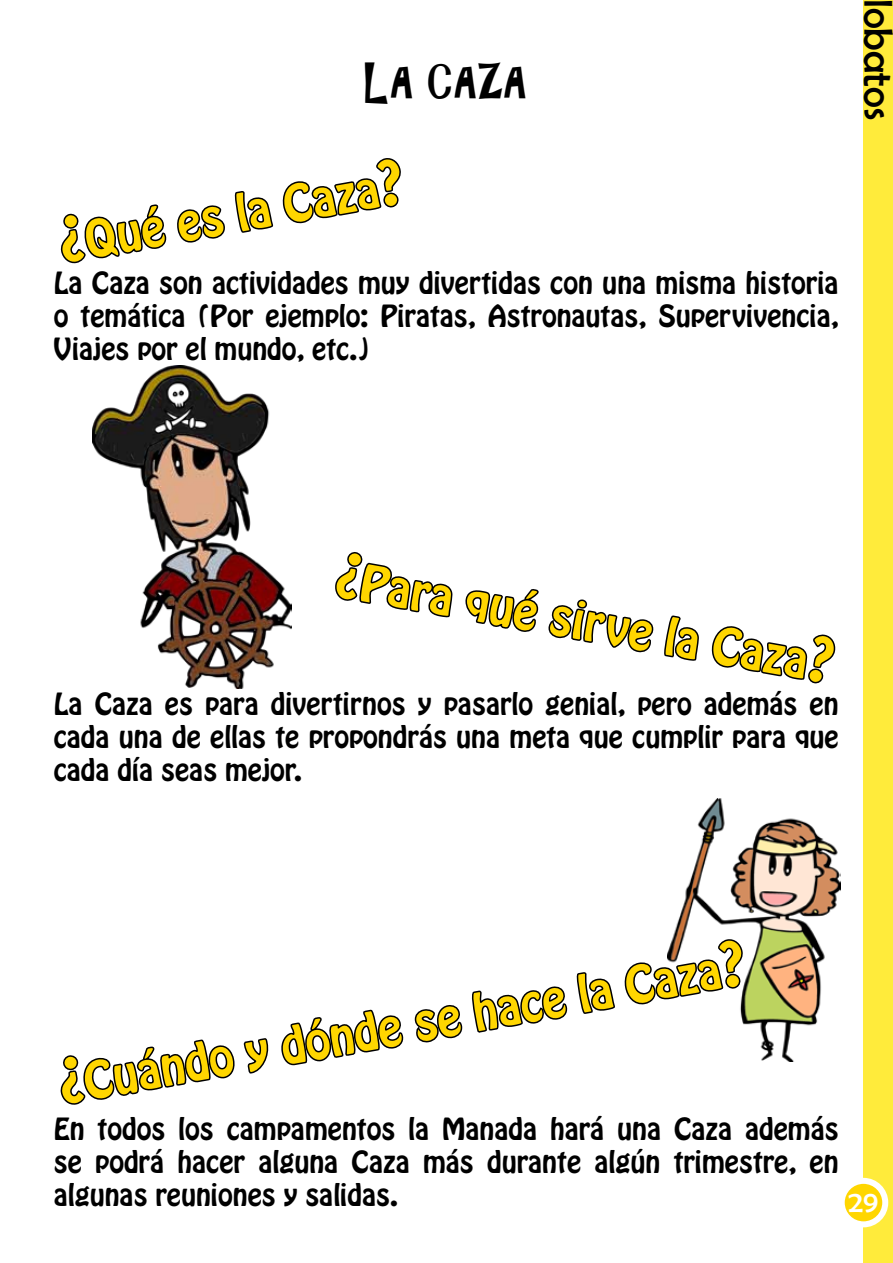
<style>
.page{position:relative;width:893px;height:1263px;background:#fff}
.page>*{position:absolute;margin:0;border:0;box-sizing:border-box;transform-origin:0 0}
.t1{font:45px "Hobo Std";color:#ffd600}
.t2{font:45px "ARCHRISTY";color:#000}
.t3{font:40.5px "Berlin Sans FB";color:#000}
.t4{font:30px "Berlin Sans FB";color:#fff}
.t5{font:27px/33px "Hobo Std";color:#000;text-align:justify}
.s1{font-size:54px}
</style>
<div class="page">
<div style="left:864px;top:0;width:29px;height:1263px;background:#ffeb3b"></div>
<div style="left:842px;top:1181px;width:43px;height:43px;background:#ffd600;border-radius:50%"></div>
<div style="left:839px;top:1178px;width:49px;height:49px;border:6px solid #fff;border-radius:50%"></div>
<svg style="left:61px;top:204px;width:105px;height:59px"></svg>
<svg style="left:177px;top:205px;width:47px;height:38px"></svg>
<svg style="left:234px;top:191px;width:40px;height:42px"></svg>
<svg style="left:283px;top:158px;width:118px;height:66px"></svg>
<svg style="left:335px;top:552px;width:118px;height:66px"></svg>
<svg style="left:465px;top:589px;width:189px;height:64px"></svg>
<svg style="left:664px;top:615px;width:35px;height:46px"></svg>
<svg style="left:711px;top:626px;width:125px;height:58px"></svg>
<svg style="left:61px;top:1039px;width:174px;height:65px"></svg>
<svg style="left:243px;top:1038px;width:26px;height:36px"></svg>
<svg style="left:281px;top:1009px;width:122px;height:56px"></svg>
<svg style="left:414px;top:1005px;width:48px;height:38px"></svg>
<svg style="left:472px;top:986px;width:94px;height:47px"></svg>
<svg style="left:576px;top:972px;width:39px;height:42px"></svg>
<svg style="left:625px;top:962px;width:42px;height:43px"></svg>
<img style="left:92px;top:365px;width:199px;height:323px">
<img style="left:667px;top:799px;width:173px;height:262px">
<h1 class="t2" style="left:365px;top:54px;width:165px">la caza</h1>
<h1 class="t1" style="left:53px;top:214px;width:352px;rotate:-10deg"><span class="s1">¿</span>Qué es la Caza<span class="s1">?</span></h1>
<p class="t5" style="left:54px;top:267px;width:786px">La Caza son actividades muy divertidas con una misma historia o temática (Por ejemplo: Piratas, Astronautas, Supervivencia, Viajes por el mundo, etc.)</p>
<h2 class="t3" style="left:901px;top:-1px;width:123px;rotate:90deg">lobatos</h2>
<h1 class="t1" style="left:341px;top:547px;width:508px;rotate:10deg"><span class="s1">¿</span>Para qué sirve la Caza<span class="s1">?</span></h1>
<p class="t5" style="left:54px;top:688px;width:786px">La Caza es para divertirnos y pasarlo genial, pero además en cada una de ellas te propondrás una meta que cumplir para que cada día seas mejor.</p>
<h1 class="t1" style="left:53px;top:1056px;width:700px;rotate:-10deg"><span class="s1">¿</span>Cuándo y dónde se hace la Caza<span class="s1">?</span></h1>
<p class="t5" style="left:54px;top:1113px;width:786px">En todos los campamentos la Manada hará una Caza además se podrá hacer alguna Caza más durante algún trimestre, en algunas reuniones y salidas.</p>
<p class="t4" style="left:848px;top:1185px;width:31px">29</p>
</div>
